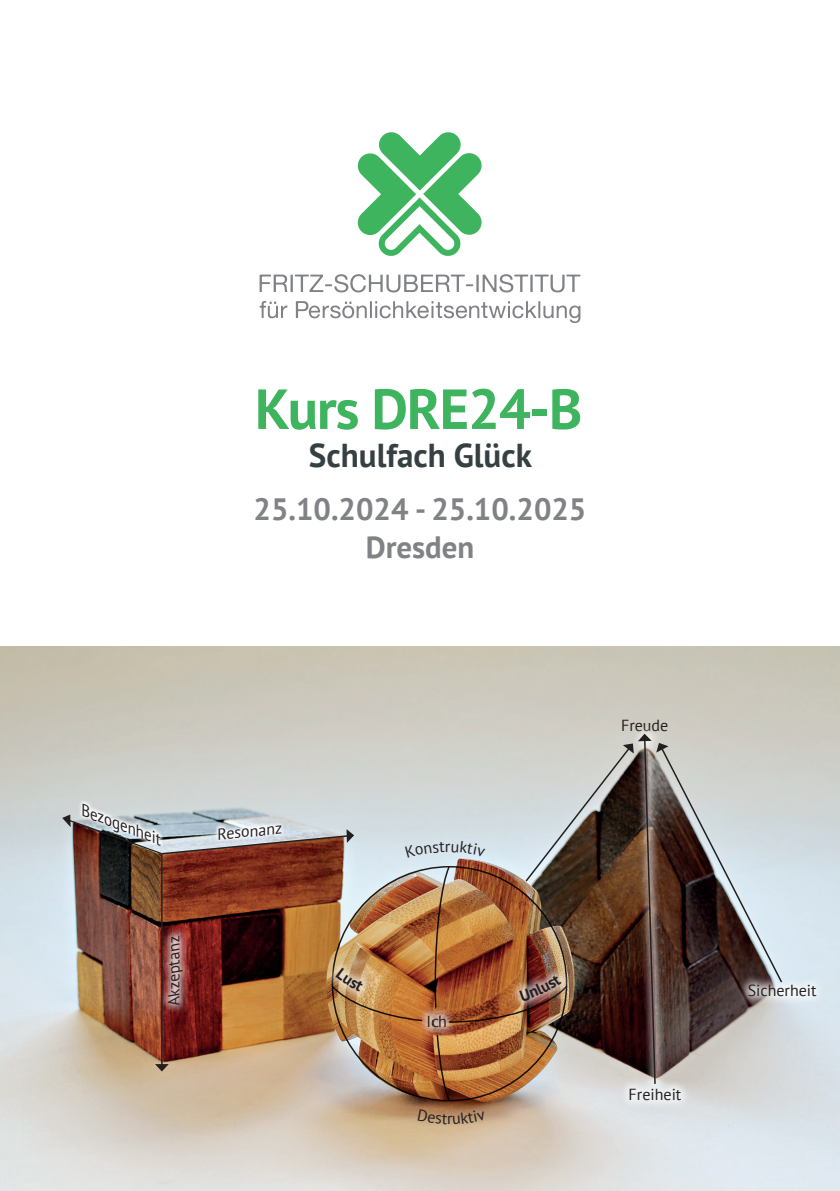
<style>
.page{position:relative;width:840px;height:1191px;background:#fff}
.page>*{position:absolute;margin:0;border:0;box-sizing:border-box;transform-origin:0 0}
.t1{font:700 56.4px "PT Sans";letter-spacing:-.02em;color:#3eb45e}
.t2{font:700 33px "PT Sans";color:#364042}
.t3{font:700 30.8px/38px "PT Sans";color:#808285;text-align:center}
.t4{font:16px "PT Sans";color:#231f20}
.t5{font:italic 16px "PT Sans";color:#231f20}
</style>
<div class="page">
<img style="left:0;top:646px;width:839px;height:545px">
<svg style="left:357px;top:132px;width:125px;height:124px"></svg>
<svg style="left:259px;top:274px;width:321px;height:18px"></svg>
<svg style="left:259px;top:301px;width:28px;height:17px"></svg>
<svg style="left:296px;top:301px;width:284px;height:22px"></svg>
<div style="left:619px;top:1078px;width:72px;height:32px;background:#e0e3e5"></div>
<div style="left:738px;top:974px;width:88px;height:32px;background:#fff;opacity:.8"></div>
<svg style="left:417px;top:1109px;width:68px;height:15px"></svg>
<img style="left:61px;top:723px;width:722px;height:378px">
<h1 class="t1" style="left:255px;top:372px;width:329px">Kurs DRE24-B</h1>
<h2 class="t2" style="left:309px;top:434px;width:224px">Schulfach Glück</h2>
<h3 class="t3" style="left:253px;top:489px;width:334px">25.10.2024 - 25.10.2025<br>Dresden</h3>
<p class="t5" style="left:87px;top:800px;width:86px;rotate:21deg">Bezogenheit</p>
<p class="t4" style="left:216px;top:824px;width:66px;rotate:-6deg">Resonanz</p>
<p class="t5" style="left:164px;top:1005px;width:75px;rotate:-90deg">Akzeptanz</p>
<p class="t4" style="left:426px;top:1011px;width:22px">Ich</p>
<p class="t4" style="left:620px;top:715px;width:49px">Freude</p>
<p class="t4" style="left:628px;top:1084px;width:54px">Freiheit</p>
<p class="t4" style="left:747px;top:980px;width:70px">Sicherheit</p>
</div>
